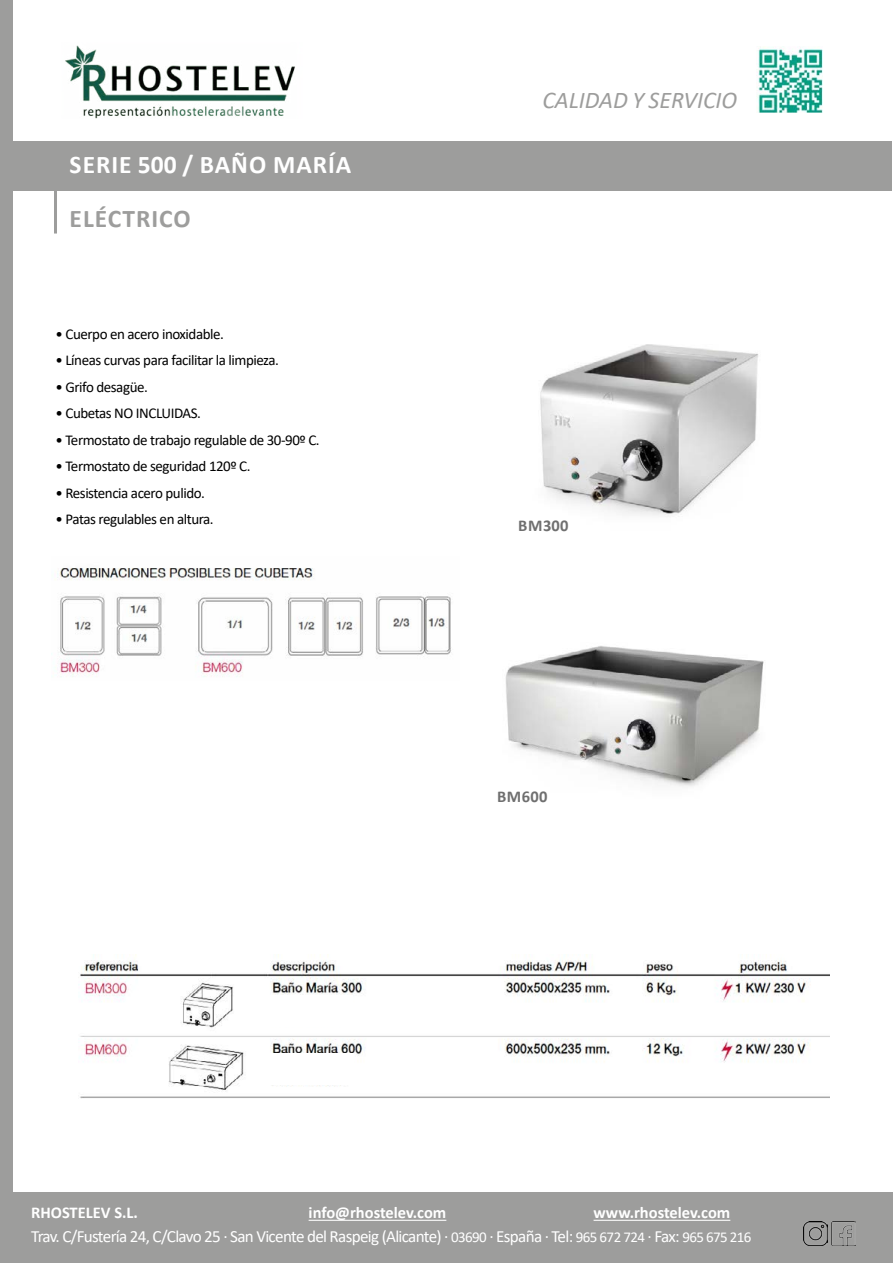
<style>
.page{position:relative;width:893px;height:1263px;background:#fff}
.page>*{position:absolute;margin:0;border:0;box-sizing:border-box;transform-origin:0 0}
.t1{font:700 25.5px "Calibri";letter-spacing:.04em;color:#fff}
.t2{font:700 25.5px "Calibri";letter-spacing:.04em;color:#9d9d9c}
.t3{font:italic 24px "Calibri";color:#9d9d9c}
.t4{font:17.1px "Calibri";letter-spacing:-.04em;color:#fff}
.t5{font:700 16.5px "Calibri";color:#fff}
.t6{font:700 16.5px "Calibri";letter-spacing:.025em;color:#6f6f6f}
.t7{font:15px "Calibri";letter-spacing:-.03em;color:#000}
.s1{font-size:15px}
</style>
<div class="page">
<img style="left:80px;top:954px;width:749px;height:145px">
<img style="left:540px;top:344px;width:218px;height:173px">
<img style="left:505px;top:646px;width:259px;height:141px">
<div style="left:0;top:0;width:12px;height:1212px;background:#9d9d9c"></div>
<div style="left:1px;top:141px;width:891px;height:49px;background:#9d9d9c"></div>
<hr style="left:54px;top:190px;width:3px;height:44px;background:#9d9d9c">
<div style="left:0;top:1193px;width:893px;height:70px;background:#9d9d9c"></div>
<hr style="left:309px;top:1220px;width:137px;height:1px;background:#fff">
<hr style="left:594px;top:1220px;width:136px;height:1px;background:#fff">
<img style="left:831px;top:1221px;width:24px;height:24px">
<img style="left:803px;top:1221px;width:25px;height:24px">
<img style="left:65px;top:45px;width:230px;height:73px">
<img style="left:758px;top:47px;width:65px;height:66px">
<div style="left:244px;top:995px;width:109px;height:31px;background:#fff"></div>
<div style="left:248px;top:1053px;width:106px;height:31px;background:#fff"></div>
<img style="left:51px;top:568px;width:400px;height:109px">
<h1 class="t1" style="left:70px;top:147px;width:283px">SERIE 500 / BAÑO MARÍA</h1>
<h1 class="t2" style="left:70px;top:200px;width:123px">ELÉCTRICO</h1>
<p class="t7" style="left:56px;top:323px;width:170px">• Cuerpo en acero inoxidable.</p>
<p class="t7" style="left:56px;top:350px;width:225px">• Líneas curvas para facilitar la limpieza.</p>
<p class="t7" style="left:56px;top:376px;width:94px">• Grifo desagüe.</p>
<p class="t7" style="left:56px;top:403px;width:147px">• Cubetas NO INCLUIDAS.</p>
<p class="t7" style="left:56px;top:429px;width:266px">• Termostato de trabajo regulable de 30-90º C.</p>
<p class="t7" style="left:56px;top:456px;width:197px">• Termostato de seguridad 120º C.</p>
<p class="t7" style="left:56px;top:482px;width:151px">• Resistencia acero pulido.</p>
<p class="t7" style="left:56px;top:509px;width:160px">• Patas regulables en altura.</p>
<h2 class="t3" style="left:542px;top:84px;width:196px">CALIDAD Y SERVICIO</h2>
<p class="t6" style="left:518px;top:514px;width:52px">BM300</p>
<p class="t6" style="left:497px;top:785px;width:52px">BM600</p>
<p class="t5" style="left:31px;top:1201px;width:108px">RHOSTELEV S.L.</p>
<p class="t5" style="left:309px;top:1201px;width:139px">info@rhostelev.com</p>
<p class="t5" style="left:594px;top:1201px;width:138px">www.rhostelev.com</p>
<p class="t4" style="left:31px;top:1225px;width:722px">Trav. C/Fustería 24, C/Clavo 25 · San Vicente del Raspeig (Alicante) · <span class="s1">03690</span> · España · Tel: <span class="s1">965 672 724</span> · Fax: <span class="s1">965 675 216</span></p>
</div>
